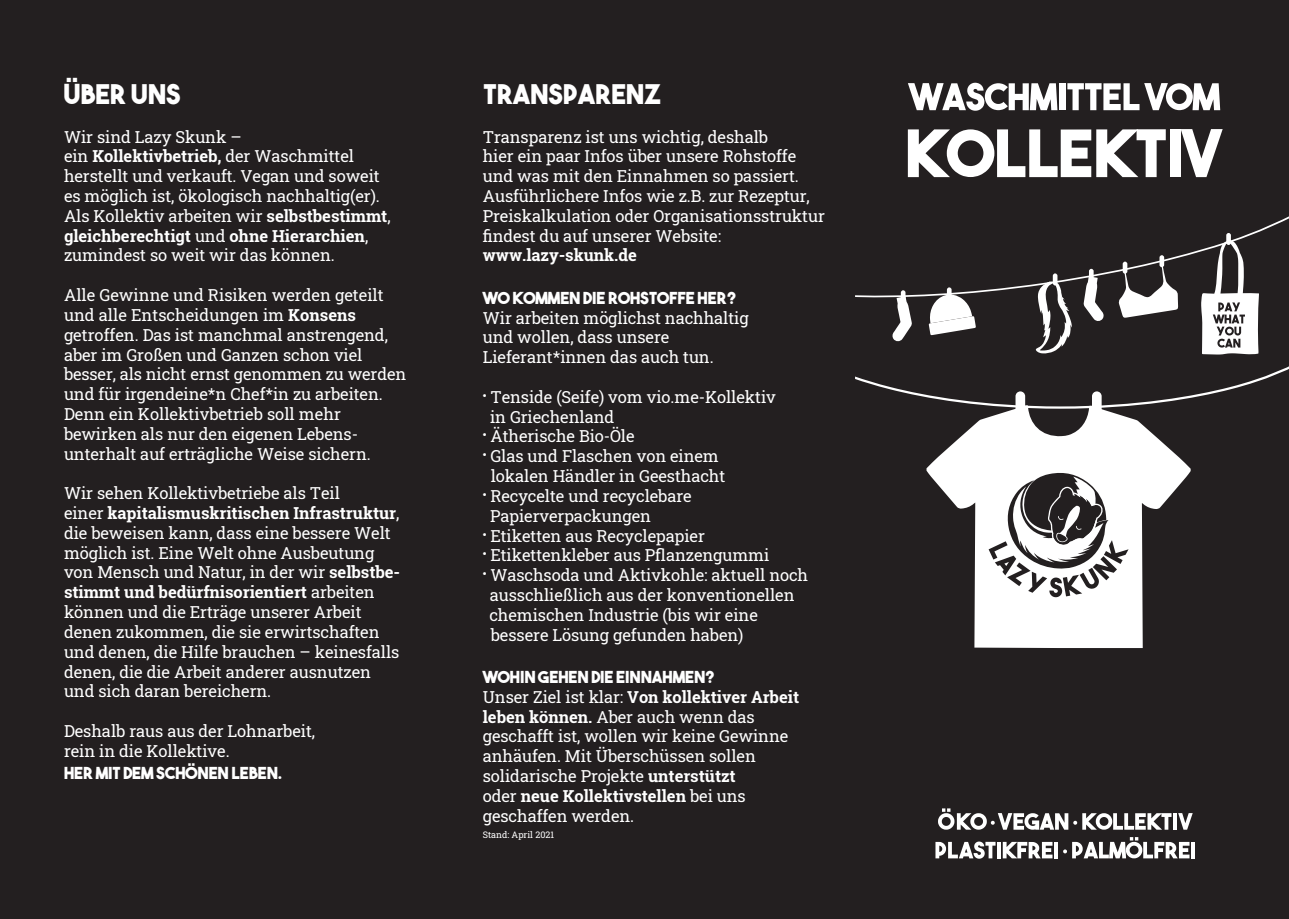
<style>
.page{position:relative;width:1289px;height:919px;background:#fff}
.page>*{position:absolute;margin:0;border:0;box-sizing:border-box;transform-origin:0 0}
.t1{font:27px "The Bold Font";letter-spacing:-.01em;color:#fff}
.t2{font:16.5px/19.8px "Roboto Slab";letter-spacing:-.005em;color:#fff}
.t3{font:16.5px "The Bold Font";letter-spacing:-.005em;color:#fff}
.t4{font:700 16.5px "Roboto Slab";letter-spacing:-.005em;color:#fff}
.t5{font:9px "Roboto Slab";color:#fff}
.s1{font-weight:700}
</style>
<div class="page">
<div style="left:0;top:0;width:1288px;height:918px;background:#231f20"></div>
<svg style="left:908px;top:83px;width:149px;height:28px"></svg>
<div style="left:1058px;top:83px;width:7px;height:27px;background:#fff"></div>
<svg style="left:1067px;top:83px;width:153px;height:27px"></svg>
<svg style="left:907px;top:129px;width:258px;height:48px"></svg>
<div style="left:1169px;top:129px;width:11px;height:48px;background:#fff"></div>
<svg style="left:1180px;top:129px;width:42px;height:48px"></svg>
<svg style="left:926px;top:408px;width:264px;height:240px;fill:#fff"></svg>
<div style="left:1091px;top:391px;width:10px;height:27px;background:#fff;border-radius:5px"></div>
<div style="left:1015px;top:391px;width:10px;height:27px;background:#fff;border-radius:5px"></div>
<svg style="left:988px;top:469px;width:140px;height:128px"></svg>
<svg style="left:938px;top:808px;width:233px;height:21px"></svg>
<svg style="left:1173px;top:813px;width:3px;height:16px"></svg>
<svg style="left:1178px;top:813px;width:14px;height:16px"></svg>
<svg style="left:935px;top:841px;width:60px;height:17px"></svg>
<svg style="left:997px;top:842px;width:3px;height:16px"></svg>
<svg style="left:1002px;top:841px;width:50px;height:17px"></svg>
<hr style="left:1054px;top:841px;width:3px;height:17px;background:#fff">
<svg style="left:1072px;top:837px;width:117px;height:21px"></svg>
<hr style="left:1191px;top:841px;width:3px;height:17px;background:#fff">
<svg style="left:855px;top:217px;width:433px;height:137px"></svg>
<svg style="left:855px;top:367px;width:433px;height:41px"></svg>
<h1 class="t1" style="left:63px;top:77px;width:119px">ÜBER UNS</h1>
<p class="t2" style="left:64px;top:126px;width:328px">Wir sind Lazy Skunk –<br>ein <span class="s1">Kollektivbetrieb,</span> der Waschmittel herstellt und verkauft. Vegan und soweit es möglich ist, ökologisch nachhaltig(er).<br>Als Kollektiv arbeiten wir <span class="s1">selbstbestimmt</span>, <span class="s1">gleichberechtigt</span> und <span class="s1">ohne Hierarchien</span>, zumindest so weit wir das können.</p>
<p class="t2" style="left:64px;top:285px;width:344px">Alle Gewinne und Risiken werden geteilt und alle Entscheidungen im <span class="s1">Konsens </span>getroffen. Das ist manchmal anstrengend, aber im Großen und Ganzen schon viel besser, als nicht ernst genommen zu werden und für irgendeine*n Chef*in zu arbeiten.<br>Denn ein Kollektivbetrieb soll mehr bewirken als nur den eigenen Lebens&shy;unterhalt auf erträgliche Weise sichern.</p>
<p class="t2" style="left:64px;top:483px;width:338px">Wir sehen Kollektivbetriebe als Teil<br>einer <span class="s1">kapitalismuskritischen Infrastruktur</span>, die beweisen kann, dass eine bessere Welt möglich ist. Eine Welt ohne Ausbeutung von Mensch und Natur, in der wir <span class="s1">selbstbe&shy;stimmt und bedürfnisorientiert</span> arbeiten können und die Erträge unserer Arbeit denen zukommen, die sie erwirtschaften und denen, die Hilfe brauchen – keinesfalls denen, die die Arbeit anderer ausnutzen und sich daran bereichern.</p>
<p class="t2" style="left:64px;top:720px;width:253px">Deshalb raus aus der Lohnarbeit, rein in die Kollektive.</p>
<p class="t3" style="left:64px;top:762px;width:219px">HER MIT DEM SCHÖNEN LEBEN.</p>
<h1 class="t1" style="left:483px;top:77px;width:180px">TRANSPARENZ</h1>
<p class="t2" style="left:483px;top:126px;width:343px">Transparenz ist uns wichtig, deshalb<br>hier ein paar Infos über unsere Rohstoffe und was mit den Einnahmen so passiert.<br>Ausführlichere Infos wie z.B. zur Rezeptur, Preiskalkulation oder Organisationsstruktur findest du auf unserer Website:</p>
<p class="t4" style="left:483px;top:244px;width:156px">www.lazy-skunk.de</p>
<p class="t3" style="left:483px;top:287px;width:255px">WO KOMMEN DIE ROHSTOFFE HER?</p>
<p class="t2" style="left:483px;top:307px;width:267px">Wir arbeiten möglichst nachhaltig und wollen, dass unsere<br>Lieferant*innen das auch tun.</p>
<p class="t2" style="left:483px;top:386px;width:294px"><sup>.</sup> Tenside (Seife) vom vio.me-Kollektiv</p>
<p class="t2" style="left:490px;top:406px;width:126px">in Griechenland</p>
<p class="t2" style="left:483px;top:426px;width:153px"><sup>.</sup> Ätherische Bio-Öle</p>
<p class="t2" style="left:483px;top:446px;width:237px"><sup>.</sup> Glas und Flaschen von einem</p>
<p class="t2" style="left:491px;top:465px;width:236px">lokalen Händler in Geesthacht</p>
<p class="t2" style="left:483px;top:485px;width:210px"><sup>.</sup> Recycelte und recyclebare</p>
<p class="t2" style="left:490px;top:505px;width:162px">Papierverpackungen</p>
<p class="t2" style="left:483px;top:525px;width:224px"><sup>.</sup> Etiketten aus Recyclepapier</p>
<p class="t2" style="left:483px;top:545px;width:288px"><sup>.</sup> Etikettenkleber aus Pflanzengummi</p>
<p class="t2" style="left:483px;top:564px;width:327px"><sup>.</sup> Waschsoda und Aktivkohle: aktuell noch</p>
<p class="t2" style="left:490px;top:584px;width:306px">ausschließlich aus der konventionellen</p>
<p class="t2" style="left:489px;top:604px;width:270px">chemischen Industrie (bis wir eine</p>
<p class="t2" style="left:491px;top:624px;width:254px">bessere Lösung gefunden haben)</p>
<p class="t3" style="left:483px;top:666px;width:234px">WOHIN GEHEN DIE EINNAHMEN?</p>
<p class="t2" style="left:483px;top:686px;width:318px">Unser Ziel ist klar: <span class="s1">Von kollektiver Arbeit leben können.</span> Aber auch wenn das geschafft ist, wollen wir keine Gewinne anhäufen. Mit Überschüssen sollen solidarische Projekte <span class="s1">unterstützt<br></span>oder <span class="s1">neue Kollektivstellen</span> bei uns geschaffen werden.</p>
<p class="t5" style="left:483px;top:828px;width:73px">Stand: April 2021</p>
</div>
